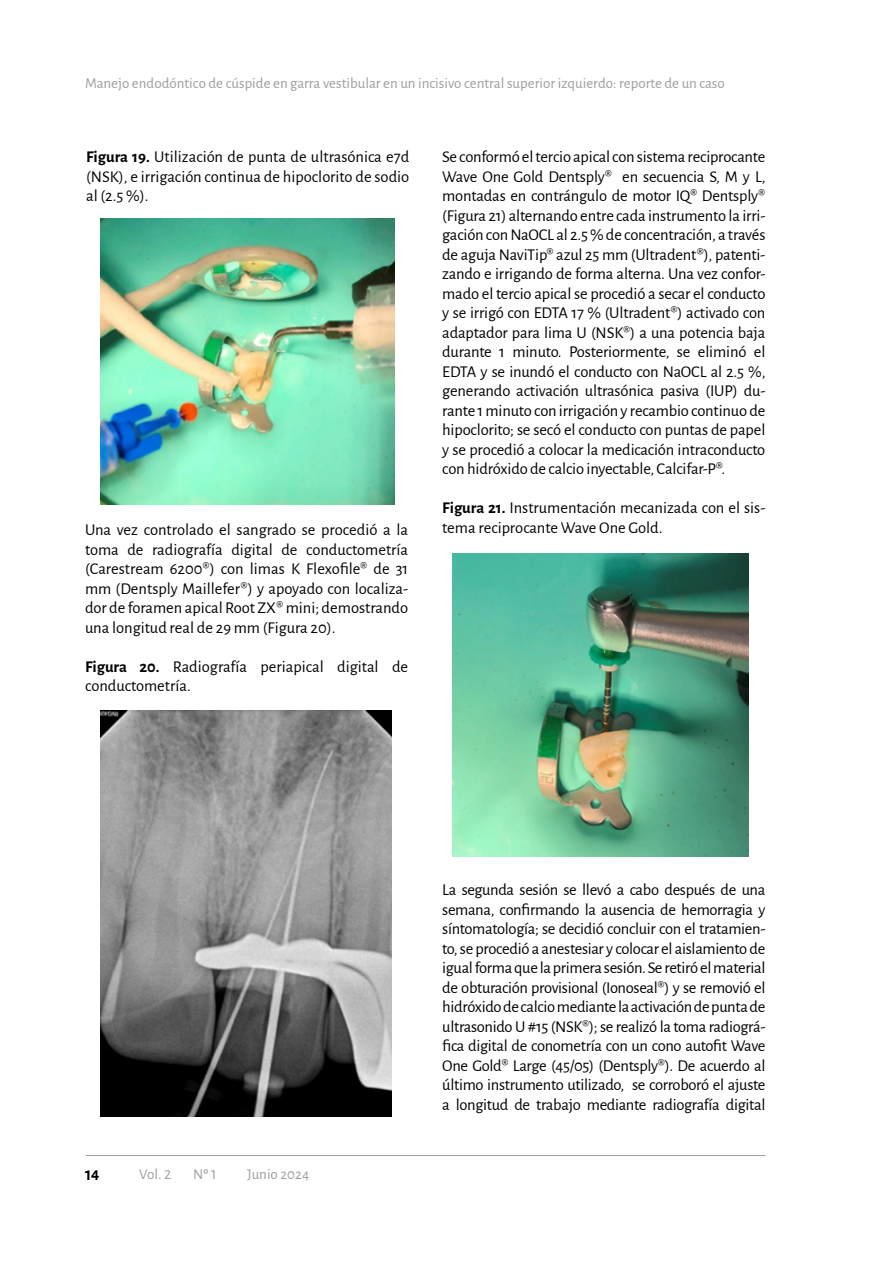
<style>
.page{position:relative;width:893px;height:1263px;background:#fff}
.page>*{position:absolute;margin:0;border:0;box-sizing:border-box;transform-origin:0 0}
.t1{font:16.5px/19.5px "Alegreya Sans";color:#000;text-align:justify}
.t2{font:700 16.5px "Alegreya Sans";color:#000}
.t3{font:15px "Alegreya Sans";color:#9d9d9c}
.s1{font-weight:700}
</style>
<div class="page">
<hr style="left:86px;top:1155px;width:679px;height:1px;background:#9d9d9c">
<img style="left:101px;top:218px;width:294px;height:286px">
<img style="left:101px;top:711px;width:291px;height:405px">
<img style="left:452px;top:554px;width:297px;height:303px">
<p class="t3" style="left:85px;top:73px;width:641px">Manejo endodóntico de cúspide en garra vestibular en un incisivo central superior izquierdo: reporte de un caso</p>
<p class="t1" style="left:86px;top:146px;width:325px"><span class="s1">Figura 19.</span> Utilización de punta de ultrasónica e7d (NSK), e irrigación continua de hipoclorito de sodio al (2.5 %).</p>
<p class="t1" style="left:85px;top:519px;width:325px">Una vez controlado el sangrado se procedió a la toma de radiografía digital de conductometría (Carestream 6200®) con limas K Flexofile® de 31 mm (Dentsply Maillefer®) y apoyado con localiza&shy;dor de foramen apical Root ZX® mini; demostrando una longitud real de 29 mm (Figura 20).</p>
<p class="t1" style="left:85px;top:656px;width:325px"><span class="s1">Figura 20.</span> Radiografía periapical digital de conductometría.</p>
<p class="t1" style="left:442px;top:146px;width:325px">Se conformó el tercio apical con sistema reciprocante Wave One Gold Dentsply® en secuencia S, M y L, montadas en contrángulo de motor IQ® Dentsply® (Figura 21) alternando entre cada instrumento la irri&shy;gación con NaOCL al 2.5 % de concentración, a través de aguja NaviTip® azul 25 mm (Ultradent®), patenti&shy;zando e irrigando de forma alterna. Una vez confor&shy;mado el tercio apical se procedió a secar el conducto y se irrigó con EDTA 17 % (Ultradent®) activado con adaptador para lima U (NSK®) a una potencia baja durante 1 minuto. Posteriormente, se eliminó el EDTA y se inundó el conducto con NaOCL al 2.5 %, generando activación ultrasónica pasiva (IUP) du&shy;rante 1 minuto con irrigación y recambio continuo de hipoclorito; se secó el conducto con puntas de papel y se procedió a colocar la medicación intraconducto con hidróxido de calcio inyectable, Calcifar-P®.</p>
<p class="t1" style="left:442px;top:497px;width:325px"><span class="s1">Figura 21.</span> Instrumentación mecanizada con el sis&shy;tema reciprocante Wave One Gold.</p>
<p class="t2" style="left:85px;top:1162px;width:16px">14</p>
<p class="t3" style="left:139px;top:1163px;width:34px">Vol. 2</p>
<p class="t3" style="left:193px;top:1163px;width:25px">No 1</p>
<p class="t3" style="left:247px;top:1163px;width:63px">Junio 2024</p>
<p class="t1" style="left:442px;top:879px;width:325px">La segunda sesión se llevó a cabo después de una semana, confirmando la ausencia de hemorragia y síntomatología; se decidió concluir con el tratamien&shy;to, se procedió a anestesiar y colocar el aislamiento de igual forma que la primera sesión. Se retiró el material de obturación provisional (Ionoseal®) y se removió el hidróxido de calcio mediante la activación de punta de ultrasonido U #15 (NSK®); se realizó la toma radiográ&shy;fica digital de conometría con un cono autofit Wave One Gold® Large (45/05) (Dentsply®). De acuerdo al último instrumento utilizado, se corroboró el ajuste a longitud de trabajo mediante radiografía digital</p>
</div>
